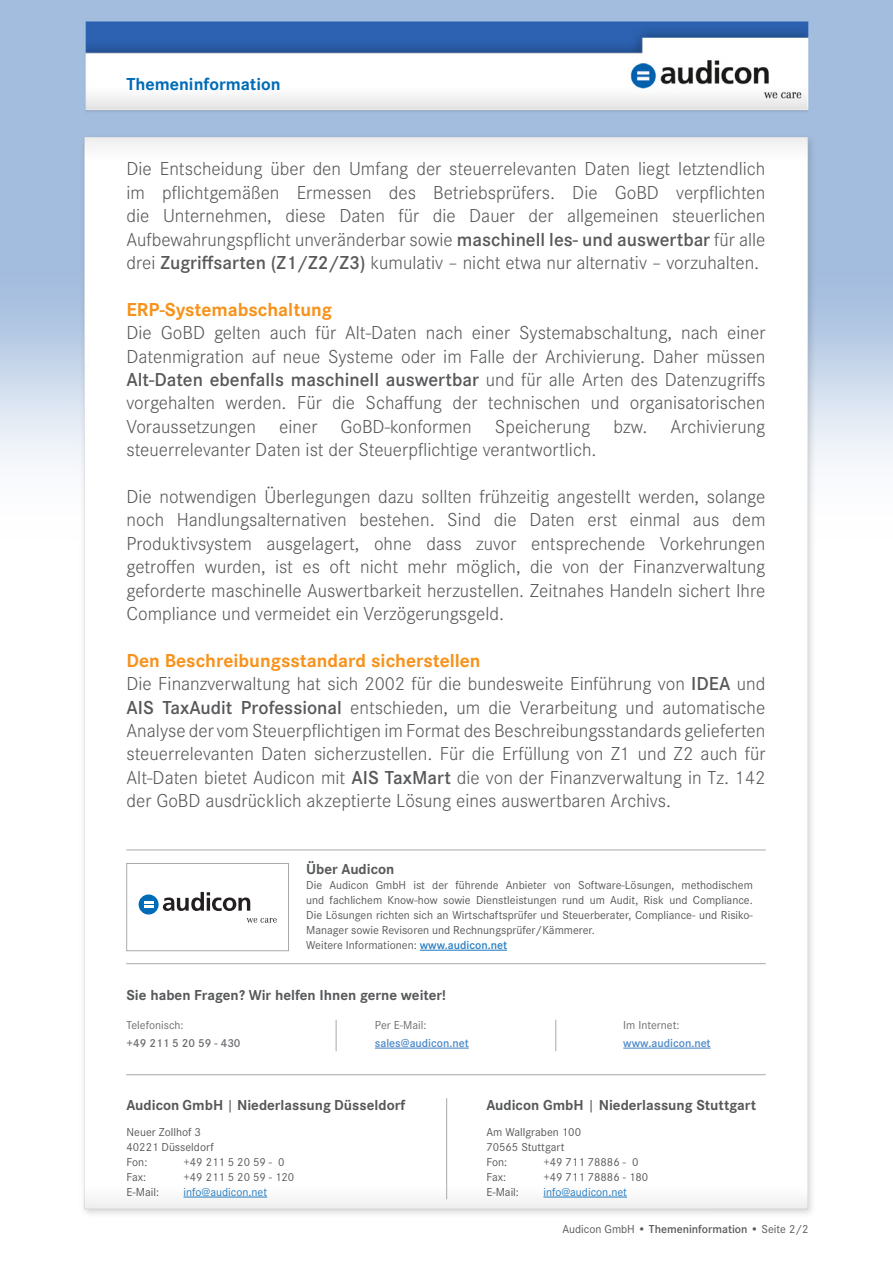
<style>
.page{position:relative;width:893px;height:1263px;background:#fff}
.page>*{position:absolute;margin:0;border:0;box-sizing:border-box;transform-origin:0 0}
.t1{font:300 19.5px/23.4px "Corporate S";color:#57585a;text-align:justify}
.t2{font:700 19.5px "Corporate S";color:#f7931d}
.t3{font:700 18px "Corporate S";color:#006bb6}
.t4{font:700 15px "Corporate S";color:#57585a}
.t5{font:12px/15px "Corporate S";color:#57585a;text-align:justify}
.t6{font:12px "Corporate S";color:#6c6d70}
.t7{font:600 12px "Corporate S";color:#4c88c7}
.t8{font:12px "Corporate S";color:#277dc1}
.t9{font:600 12px "Corporate S";color:#6c6d70}
.s1{font-weight:600}
.s2{font-weight:600;color:#277dc1}
.s3{font-weight:400}
</style>
<div class="page">
<img style="left:0;top:0;width:893px;height:1214px">
<hr style="left:126px;top:963px;width:639px;height:1px;background:#a8a9ad">
<hr style="left:375px;top:1047px;width:94px;height:2px;background:#4c88c7">
<hr style="left:623px;top:1047px;width:88px;height:2px;background:#4c88c7">
<hr style="left:556px;top:1020px;width:1px;height:31px;background:#a8a9ad">
<hr style="left:336px;top:1020px;width:1px;height:31px;background:#a8a9ad">
<hr style="left:183px;top:1197px;width:84px;height:1px;background:#277dc1">
<hr style="left:543px;top:1197px;width:84px;height:1px;background:#277dc1">
<hr style="left:126px;top:1074px;width:639px;height:1px;background:#a8a9ad">
<hr style="left:446px;top:1098px;width:1px;height:101px;background:#a8a9ad">
<hr style="left:420px;top:950px;width:87px;height:1px;background:#277dc1">
<div style="left:127px;top:863px;width:161px;height:88px;background:#fff"></div>
<svg style="left:247px;top:918px;width:30px;height:5px"></svg>
<svg style="left:163px;top:892px;width:87px;height:19px"></svg>
<div style="left:139px;top:894px;width:20px;height:20px;background:#006bb6;border-radius:50%"></div>
<svg style="left:144px;top:901px;width:9px;height:7px"></svg>
<div style="left:126px;top:863px;width:163px;height:88px;border:1px solid #a8a9ad"></div>
<hr style="left:126px;top:850px;width:639px;height:1px;background:#a8a9ad">
<p class="t3" style="left:126px;top:74px;width:156px">Themeninformation</p>
<p class="t1" style="left:126px;top:157px;width:640px">Die Entscheidung über den Umfang der steuerrelevanten Daten liegt letztendlich im pflichtgemäßen Ermessen des Betriebsprüfers. Die GoBD verpflichten die Unternehmen, diese Daten für die Dauer der allgemeinen steuerlichen Aufbewahrungspflicht unveränderbar sowie <span class="s1">maschinell les- und auswertbar</span> für alle drei <span class="s1">Zugriffsarten (Z1/Z2/Z3)</span> kumulativ – nicht etwa nur alternativ – vorzuhalten.</p>
<p class="t2" style="left:126px;top:298px;width:207px">ERP-Systemabschaltung</p>
<p class="t1" style="left:126px;top:321px;width:640px">Die GoBD gelten auch für Alt-Daten nach einer Systemabschaltung, nach einer Datenmigration auf neue Systeme oder im Falle der Archivierung. Daher müssen <span class="s1">Alt-Daten ebenfalls maschinell auswertbar</span> und für alle Arten des Datenzugriffs vorgehalten werden. Für die Schaffung der technischen und organisatorischen Voraussetzungen einer GoBD-konformen Speicherung bzw. Archivierung steuerrelevanter Daten ist der Steuerpflichtige verantwortlich.</p>
<p class="t1" style="left:126px;top:485px;width:640px">Die notwendigen Überlegungen dazu sollten frühzeitig angestellt werden, solange noch Handlungsalternativen bestehen. Sind die Daten erst einmal aus dem Produktivsystem ausgelagert, ohne dass zuvor entsprechende Vorkehrungen getroffen wurden, ist es oft nicht mehr möglich, die von der Finanzverwaltung geforderte maschinelle Auswertbarkeit herzustellen. Zeitnahes Handeln sichert Ihre Compliance und vermeidet ein Verzögerungsgeld.</p>
<p class="t2" style="left:126px;top:649px;width:356px">Den Beschreibungsstandard sicherstellen</p>
<p class="t1" style="left:126px;top:672px;width:640px">Die Finanzverwaltung hat sich 2002 für die bundesweite Einführung von <span class="s1">IDEA</span> und <span class="s1">AIS TaxAudit Professional</span> entschieden, um die Verarbeitung und automatische Analyse der vom Steuerpflichtigen im Format des Beschreibungsstandards gelieferten steuerrelevanten Daten sicherzustellen. Für die Erfüllung von Z1 und Z2 auch für Alt-Daten bietet Audicon mit <span class="s1">AIS TaxMart</span> die von der Finanzverwaltung in Tz. 142 der GoBD ausdrücklich akzeptierte Lösung eines auswertbaren Archivs.</p>
<p class="t4" style="left:306px;top:860px;width:90px">Über Audicon</p>
<p class="t5" style="left:306px;top:877px;width:448px">Die Audicon GmbH ist der führende Anbieter von Software-Lösungen, methodischem und fachlichem Know-how sowie Dienstleistungen rund um Audit, Risk und Compliance.<br>Die Lösungen richten sich an Wirtschaftsprüfer und Steuerberater, Compliance- und Risiko-Manager sowie Revisoren und Rechnungsprüfer/Kämmerer.</p>
<p class="t5" style="left:306px;top:937px;width:202px">Weitere Informationen: <span class="s2">www.audicon.net</span></p>
<p class="t4" style="left:126px;top:987px;width:321px">Sie haben Fragen? Wir helfen Ihnen gerne weiter!</p>
<p class="t6" style="left:126px;top:1018px;width:59px">Telefonisch:</p>
<p class="t9" style="left:126px;top:1036px;width:116px">+49 211 5 20 59 - 430</p>
<p class="t6" style="left:375px;top:1018px;width:53px">Per E-Mail:</p>
<p class="t7" style="left:375px;top:1036px;width:95px">sales@audicon.net</p>
<p class="t6" style="left:623px;top:1018px;width:58px">Im Internet:</p>
<p class="t7" style="left:623px;top:1036px;width:89px">www.audicon.net</p>
<p class="t4" style="left:126px;top:1096px;width:281px">Audicon GmbH <span class="s3">|</span> Niederlassung Düsseldorf</p>
<p class="t4" style="left:486px;top:1096px;width:271px">Audicon GmbH <span class="s3">|</span> Niederlassung Stuttgart</p>
<p class="t5" style="left:126px;top:1124px;width:76px">Neuer Zollhof 3</p>
<p class="t5" style="left:126px;top:1139px;width:89px">40221 Düsseldorf</p>
<p class="t5" style="left:126px;top:1154px;width:22px">Fon:</p>
<p class="t5" style="left:183px;top:1154px;width:103px">+49 211 5 20 59 - 0</p>
<p class="t5" style="left:126px;top:1169px;width:21px">Fax:</p>
<p class="t5" style="left:183px;top:1169px;width:112px">+49 211 5 20 59 - 120</p>
<p class="t5" style="left:126px;top:1184px;width:34px">E-Mail:</p>
<p class="t8" style="left:183px;top:1185px;width:85px">info@audicon.net</p>
<p class="t5" style="left:486px;top:1124px;width:96px">Am Wallgraben 100</p>
<p class="t5" style="left:486px;top:1139px;width:80px">70565 Stuttgart</p>
<p class="t5" style="left:486px;top:1154px;width:22px">Fon:</p>
<p class="t5" style="left:543px;top:1154px;width:97px">+49 711 78886 - 0</p>
<p class="t5" style="left:486px;top:1169px;width:21px">Fax:</p>
<p class="t5" style="left:543px;top:1169px;width:106px">+49 711 78886 - 180</p>
<p class="t5" style="left:486px;top:1184px;width:34px">E-Mail:</p>
<p class="t8" style="left:543px;top:1185px;width:85px">info@audicon.net</p>
<p class="t5" style="left:562px;top:1222px;width:248px">Audicon GmbH • <span class="s1">Themeninformation •</span> Seite 2/2</p>
</div>
